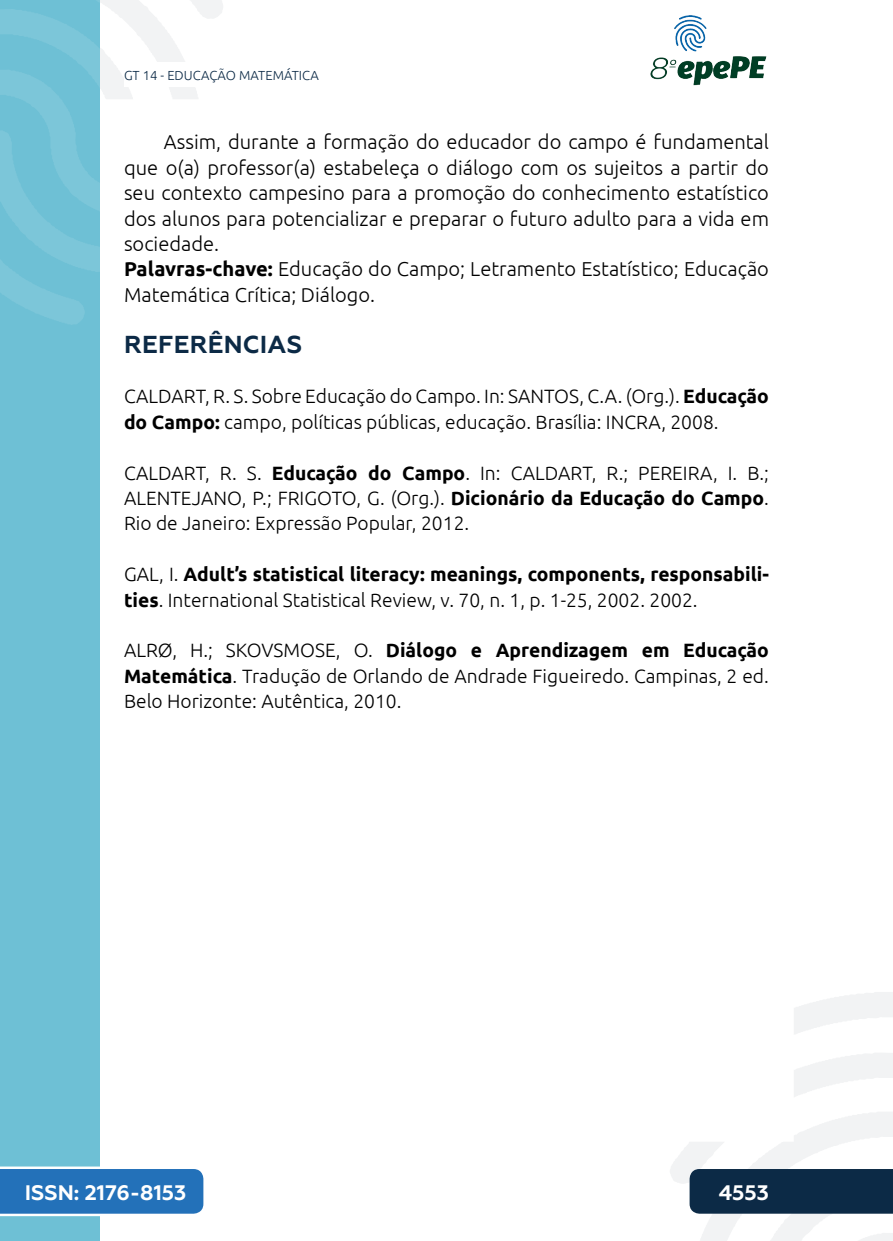
<style>
.page{position:relative;width:893px;height:1241px;background:#fff}
.page>*{position:absolute;margin:0;border:0;box-sizing:border-box;transform-origin:0 0}
._3_SUBTÍTULO{font:700 24.5px "Geometria";letter-spacing:.01em;color:#0c2a46}
.t1{font:700 21px "Geometria";color:#fff}
._5_CORPO{font:300 20.12px/25.4px "Ubuntu";color:#000;text-align:justify}
._4_RESUMO{font:300 20.12px/25.4px "Ubuntu";color:#000}
._11_REFERENCIAS{font:300 19.25px/25.4px "Ubuntu";color:#000}
.t2{font:300 13.12px "Ubuntu";color:#0c2a46}
.s1{font-weight:700}
</style>
<div class="page">
<svg style="left:670px;top:992px;width:223px;height:248px"></svg>
<svg style="left:99px;top:0;width:124px;height:324px"></svg>
<img style="left:650px;top:15px;width:117px;height:71px">
<div style="left:0;top:0;width:99px;height:1240px;background:#6ec0d5"></div>
<svg style="left:0;top:0;width:99px;height:325px"></svg>
<svg style="left:0;top:1166px;width:203px;height:49px;background:#367dbf"></svg>
<div style="left:690px;top:1168px;width:203px;height:45px;background:#0c2a46"></div>
<div style="left:124px;top:62px;width:516px;height:25px;background:#fff"></div>
<p class="t2" style="left:124px;top:67px;width:196px">GT 14 - EDUCAÇÃO MATEMÁTICA</p>
<p class="_5_CORPO" style="left:124px;top:129px;width:646px;text-indent:40px">Assim, durante a formação do educador do campo é fundamental que o(a) professor(a) estabeleça o diálogo com os sujeitos a partir do seu contexto campesino para a promoção do conhecimento estatístico dos alunos para potencializar e preparar o futuro adulto para a vida em sociedade.</p>
<p class="_4_RESUMO" style="left:124px;top:256px;width:646px"><span class="s1">Palavras-chave:</span> Educação do Campo; Letramento Estatístico; Educação<br>Matemática Crítica; Diálogo.</p>
<p class="_3_SUBTÍTULO" style="left:124px;top:329px;width:179px">REFERÊNCIAS</p>
<p class="_11_REFERENCIAS" style="left:124px;top:383px;width:646px">CALDART, R. S. Sobre Educação do Campo. In: SANTOS, C.A. (Org.). <span class="s1">Educação do Campo:</span> campo, políticas públicas, educação. Brasília: INCRA, 2008.</p>
<p class="_11_REFERENCIAS" style="left:124px;top:459px;width:646px;text-align:justify">CALDART, R. S. <span class="s1">Educação do Campo</span>. In: CALDART, R.; PEREIRA, I. B.; ALENTEJANO, P.; FRIGOTO, G. (Org.). <span class="s1">Dicionário da Educação do Campo</span>.<br>Rio de Janeiro: Expressão Popular, 2012.</p>
<p class="_11_REFERENCIAS" style="left:124px;top:561px;width:646px">GAL, I. <span class="s1">Adult’s statistical literacy: meanings, components, responsabili&shy;ties</span>. International Statistical Review, v. 70, n. 1, p. 1-25, 2002. 2002.</p>
<p class="_11_REFERENCIAS" style="left:124px;top:637px;width:646px;text-align:justify">ALRØ, H.; SKOVSMOSE, O. <span class="s1">Diálogo e Aprendizagem em Educação Matemática</span>. Tradução de Orlando de Andrade Figueiredo. Campinas, 2 ed.<br>Belo Horizonte: Autêntica, 2010.</p>
<p class="t1" style="left:25px;top:1179px;width:163px">ISSN: 2176-8153</p>
<p class="t1" style="left:719px;top:1179px;width:52px">4553</p>
</div>
